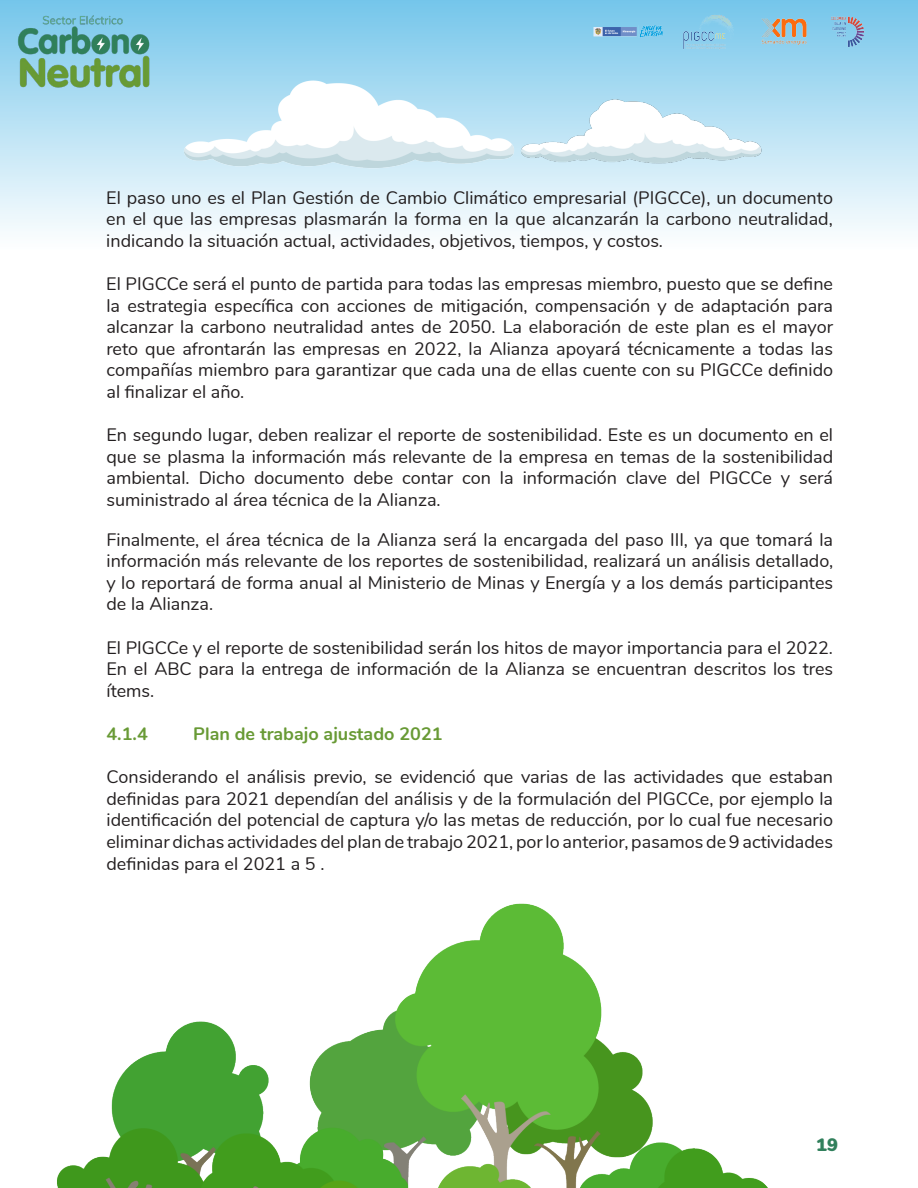
<style>
.page{position:relative;width:918px;height:1188px;background:#fff}
.page>*{position:absolute;margin:0;border:0;box-sizing:border-box;transform-origin:0 0}
.t1{font:18px/21.6px "Nunito";color:#231f20;text-align:justify}
.t2{font:700 18px "Nunito";color:#689a35}
.t3{font:900 18px "Nunito";color:#31805c}
</style>
<div class="page">
<img style="left:0;top:0;width:155px;height:94px">
<img style="left:591px;top:9px;width:276px;height:53px">
<img style="left:131px;top:26px;width:405px;height:215px">
<img style="left:479px;top:60px;width:354px;height:168px">
<img style="left:56px;top:903px;width:712px;height:285px">
<p class="t1" style="left:106px;top:186px;width:728px">El paso uno es el Plan Gestión de Cambio Climático empresarial (PIGCCe), un documento en el que las empresas plasmarán la forma en la que alcanzarán la carbono neutralidad, indicando la situación actual, actividades, objetivos, tiempos, y costos.</p>
<p class="t1" style="left:106px;top:272px;width:728px">El PIGCCe será el punto de partida para todas las empresas miembro, puesto que se define la estrategia específica con acciones de mitigación, compensación y de adaptación para alcanzar la carbono neutralidad antes de 2050. La elaboración de este plan es el mayor reto que afrontarán las empresas en 2022, la Alianza apoyará técnicamente a todas las compañías miembro para garantizar que cada una de ellas cuente con su PIGCCe definido al finalizar el año.</p>
<p class="t1" style="left:106px;top:423px;width:728px">En segundo lugar, deben realizar el reporte de sostenibilidad. Este es un documento en el que se plasma la información más relevante de la empresa en temas de la sostenibilidad ambiental. Dicho documento debe contar con la información clave del PIGCCe y será suministrado al área técnica de la Alianza.</p>
<p class="t1" style="left:106px;top:528px;width:728px">Finalmente, el área técnica de la Alianza será la encargada del paso III, ya que tomará la información más relevante de los reportes de sostenibilidad, realizará un análisis detallado, y lo reportará de forma anual al Ministerio de Minas y Energía y a los demás participantes de la Alianza.</p>
<p class="t1" style="left:106px;top:636px;width:728px">El PIGCCe y el reporte de sostenibilidad serán los hitos de mayor importancia para el 2022.<br>En el ABC para la entrega de información de la Alianza se encuentran descritos los tres ítems.</p>
<p class="t2" style="left:106px;top:720px;width:43px">4.1.4</p>
<p class="t2" style="left:193px;top:720px;width:251px">Plan de trabajo ajustado 2021</p>
<p class="t1" style="left:106px;top:765px;width:728px">Considerando el análisis previo, se evidenció que varias de las actividades que estaban definidas para 2021 dependían del análisis y de la formulación del PIGCCe, por ejemplo la identificación del potencial de captura y/o las metas de reducción, por lo cual fue necesario eliminar dichas actividades del plan de trabajo 2021, por lo anterior, pasamos de 9 actividades definidas para el 2021 a 5 .</p>
<p class="t3" style="left:816px;top:1132px;width:23px">19</p>
</div>
